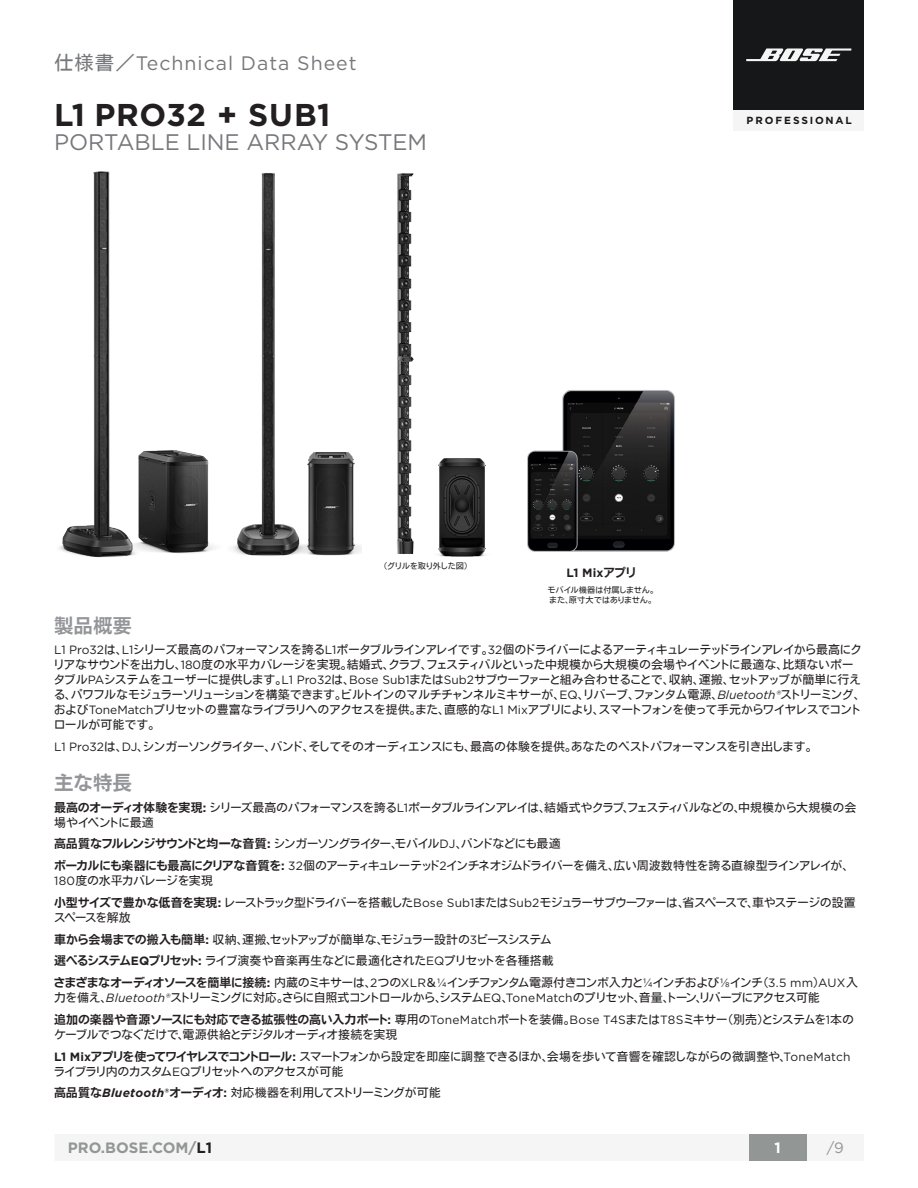
<style>
.page{position:relative;width:918px;height:1188px;background:#fff}
.page>*{position:absolute;margin:0;border:0;box-sizing:border-box;transform-origin:0 0}
.t1{font:700 31.5px "Gotham";letter-spacing:.015em;color:#231f20}
.t2{font:22.5px "Gotham";color:#76787b}
.t3{font:19.5px "Gotham";letter-spacing:.05em;color:#76787b}
.Subheads{font:19.5px "Motoya Ex Cedar W5 90 mskp RKSJ H";color:#939598}
.t4{font:700 15px "Gotham";color:#929695}
.t5{font:15px "Gotham";color:#929695}
.t6{font:700 15px "Gotham";color:#fff}
.bullets{font:12px/15px "Motoya Ex Cedar W3 90 mskp RKSJ H";letter-spacing:-.01em;color:#231f20}
.Body{font:12px/15px "Motoya Ex Cedar W3 90 mskp RKSJ H";color:#231f20}
.Table_Header{font:700 12px "Gotham";color:#231f20}
.t7{font:700 10.35px "Gotham";letter-spacing:.185em;color:#161718}
.Table_Header-2{font:8.25px/9.9px "Motoya Ex Cedar W3 90 mskp RKSJ H";color:#231f20}
.footnotes{font:8.25px "Motoya Ex Cedar W3 90 mskp RKSJ H";color:#231f20}
.s1{font-family:"Motoya Ex Cedar W3 90 mskp RKSJ H"}
.s2{font-family:"Motoya Ex Cedar W5 90 mskp RKSJ H";font-weight:400}
.s3{font-family:"Gotham"}
.s4{font-family:"Gotham";font-style:italic}
.s5{font-family:"Motoya Ex Cedar W5 90 mskp RKSJ H"}
.s6{font-family:"Gotham";font-weight:700}
.s7{font-family:"Gotham";font-weight:700;font-style:italic}
.s8{color:#231f20}
</style>
<div class="page">
<div style="left:55px;top:1134px;width:809px;height:26px;background:#f4f5f4"></div>
<div style="left:749px;top:1134px;width:58px;height:27px;background:#929695"></div>
<div style="left:734px;top:0;width:130px;height:131px;background:#161718"></div>
<div style="left:734px;top:110px;width:130px;height:21px;background:#f4f5f4"></div>
<svg style="left:746px;top:48px;width:105px;height:13px"></svg>
<img style="left:232px;top:173px;width:121px;height:383px">
<img style="left:59px;top:171px;width:155px;height:387px">
<img style="left:349px;top:173px;width:65px;height:381px">
<img style="left:438px;top:458px;width:48px;height:99px">
<img style="left:527px;top:390px;width:148px;height:162px">
<p class="t3" style="left:54px;top:50px;width:304px"><span class="s1">仕様書／</span>Technical Data Sheet</p>
<p class="t1" style="left:54px;top:94px;width:278px">L1 PRO32 + SUB1</p>
<p class="t2" style="left:54px;top:127px;width:375px">PORTABLE LINE ARRAY SYSTEM</p>
<p class="t7" style="left:747px;top:113px;width:107px">PROFESSIONAL</p>
<p class="footnotes" style="left:383px;top:561px;width:86px">（グリルを取り外した図）</p>
<p class="Table_Header" style="left:566px;top:565px;width:70px">L1 Mix<span class="s2">アプリ</span></p>
<p class="Table_Header-2" style="left:548px;top:585px;width:108px">モバイル機器は付属しません。また、原寸大ではありません。</p>
<p class="Subheads" style="left:54px;top:616px;width:79px">製品概要</p>
<p class="Body" style="left:54px;top:642px;width:809px"><span class="s3">L1 Pro32</span>は、<span class="s3">L1</span>シリーズ最高のパフォーマンスを誇る<span class="s3">L1</span>ポータブルラインアレイです。<span class="s3">32</span>個のドライバーによるアーティキュレーテッドラインアレイから最高にクリアなサウンドを出力し、<span class="s3">180</span>度の水平カバレージを実現。結婚式、クラブ、フェスティバルといった中規模から大規模の会場やイベントに最適な、比類ないポータブル<span class="s3">PA</span>システムをユーザーに提供します。<span class="s3">L1 Pro32</span>は、<span class="s3">Bose Sub1</span>または<span class="s3">Sub2</span>サブウーファーと組み合わせることで、収納、運搬、セットアップが簡単に行える、パワフルなモジュラーソリューションを構築できます。ビルトインのマルチチャンネルミキサーが、<span class="s3">EQ</span>、リバーブ、ファンタム電源、<span class="s4">Bluetooth®</span>ストリーミング、および<span class="s3">ToneMatch</span>プリセットの豊富なライブラリへのアクセスを提供。また、直感的な<span class="s3">L1 Mix</span>アプリにより、スマートフォンを使って手元からワイヤレスでコントロールが可能です。</p>
<p class="Body" style="left:54px;top:739px;width:759px"><span class="s3">L1 Pro32</span>は、<span class="s3">DJ</span>、シンガーソングライター、バンド、そしてそのオーディエンスにも、最高の体験を提供。あなたのベストパフォーマンスを引き出します。</p>
<p class="Subheads" style="left:54px;top:773px;width:79px">主な特長</p>
<p class="bullets" style="left:54px;top:800px;width:804px"><span class="s5">最高のオーディオ体験を実現</span><span class="s6">:</span> シリーズ最高のパフォーマンスを誇る<span class="s3">L1</span>ポータブルラインアレイは、結婚式やクラブ、フェスティバルなどの、中規模から大規模の会場やイベントに最適</p>
<p class="bullets" style="left:54px;top:836px;width:508px"><span class="s5">高品質なフルレンジサウンドと均一な音質</span><span class="s6">:</span> シンガーソングライター、モバイル<span class="s3">DJ</span>、バンドなどにも最適</p>
<p class="bullets" style="left:54px;top:858px;width:796px"><span class="s5">ボーカルにも楽器にも最高にクリアな音質を</span><span class="s6">:</span> <span class="s3">32</span>個のアーティキュレーテッド<span class="s3">2</span>インチネオジムドライバーを備え、広い周波数特性を誇る直線型ラインアレイが、<br><span class="s3">180</span>度の水平カバレージを実現</p>
<p class="bullets" style="left:54px;top:895px;width:803px"><span class="s5">小型サイズで豊かな低音を実現</span><span class="s6">:</span> レーストラック型ドライバーを搭載した<span class="s3">Bose Sub1</span>または<span class="s3">Sub2</span>モジュラーサブウーファーは、省スペースで、車やステージの設置スペースを解放</p>
<p class="bullets" style="left:54px;top:932px;width:499px"><span class="s5">車から会場までの搬入も簡単</span><span class="s6">:</span> 収納、運搬、セットアップが簡単な、モジュラー設計の<span class="s3">3</span>ピースシステム</p>
<p class="bullets" style="left:54px;top:953px;width:501px"><span class="s5">選べるシステム</span><span class="s6">EQ</span><span class="s5">プリセット</span><span class="s6">:</span> ライブ演奏や音楽再生などに最適化された<span class="s3">EQ</span>プリセットを各種搭載</p>
<p class="bullets" style="left:54px;top:975px;width:806px"><span class="s5">さまざまなオーディオソースを簡単に接続</span><span class="s6">:</span> 内蔵のミキサーは、<span class="s3">2</span>つの<span class="s3">XLR</span>＆<span class="s3">1/4</span>インチファンタム電源付きコンボ入力と<span class="s3">1/4</span>インチおよび<span class="s3">1/8</span>インチ（<span class="s3">3.5 mm</span>）<span class="s3">AUX</span>入力を備え、<span class="s4">Bluetooth®</span>ストリーミングに対応。さらに自照式コントロールから、システム<span class="s3">EQ</span>、<span class="s3">ToneMatch</span>のプリセット、音量、トーン、リバーブにアクセス可能</p>
<p class="bullets" style="left:54px;top:1012px;width:802px"><span class="s5">追加の楽器や音源ソースにも対応できる拡張性の高い入力ポート</span><span class="s6">:</span> 専用の<span class="s3">ToneMatch</span>ポートを装備。<span class="s3">Bose T4S</span>または<span class="s3">T8S</span>ミキサー（別売）とシステムを<span class="s3">1</span>本のケーブルでつなぐだけで、電源供給とデジタルオーディオ接続を実現</p>
<p class="bullets" style="left:54px;top:1049px;width:798px"><span class="s6">L1 Mix</span><span class="s5">アプリを使ってワイヤレスでコントロール</span><span class="s6">:</span> スマートフォンから設定を即座に調整できるほか、会場を歩いて音響を確認しながらの微調整や、<span class="s3">ToneMatch</span>ライブラリ内のカスタム<span class="s3">EQ</span>プリセットへのアクセスが可能</p>
<p class="bullets" style="left:54px;top:1085px;width:388px"><span class="s5">高品質な</span><span class="s7">Bluetooth</span><span class="s6">®</span><span class="s5">オーディオ</span><span class="s6">:</span> 対応機器を利用してストリーミングが可能</p>
<p class="t4" style="left:68px;top:1138px;width:146px">PRO.BOSE.COM/<span class="s8">L1</span></p>
<p class="t6" style="left:775px;top:1138px;width:8px">1</p>
<p class="t5" style="left:827px;top:1139px;width:19px">/9</p>
</div>
